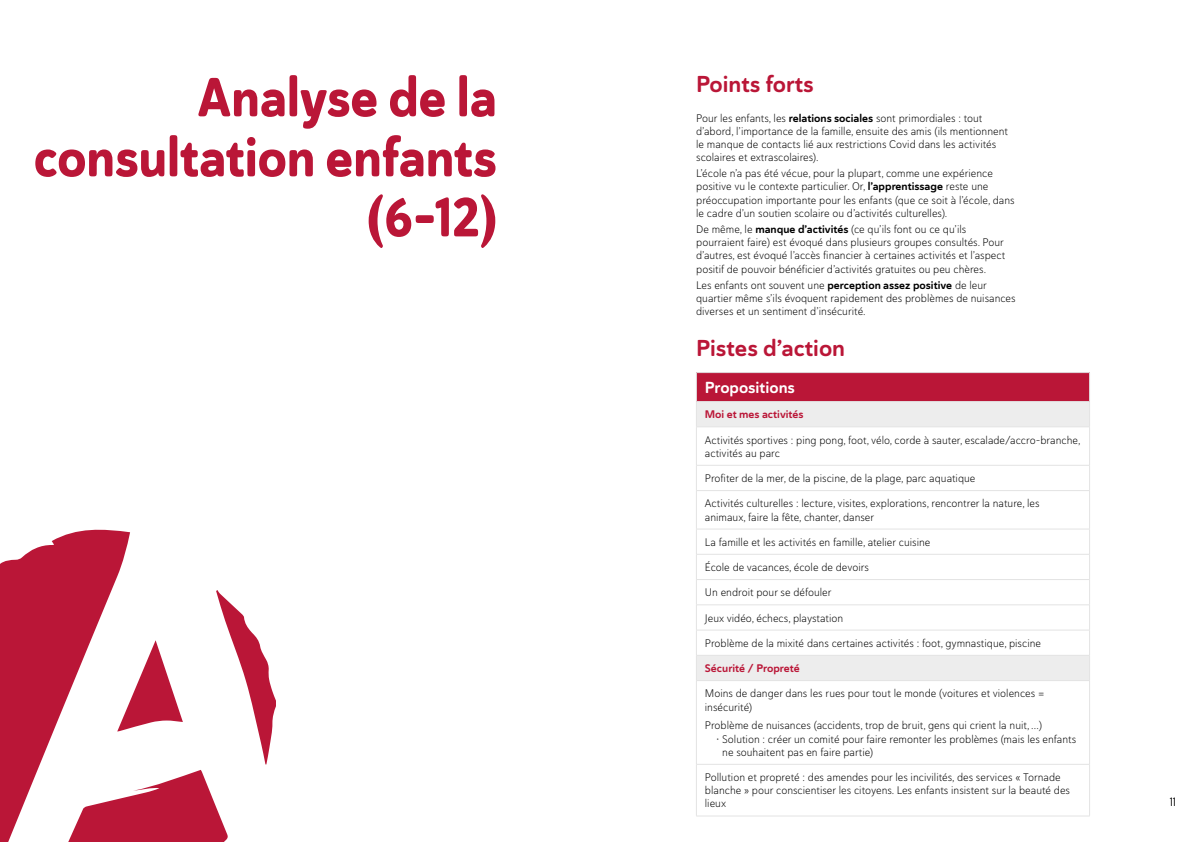
<style>
.page{position:relative;width:1191px;height:842px;background:#fff}
.page>*{position:absolute;margin:0;border:0;box-sizing:border-box;transform-origin:0 0}
.t1{font:55px/60px "Haboro Soft Con Ex B";color:#ba1637;text-align:right}
.t2{font:23px "Haboro Soft Nor Bol";color:#ba1637}
.t3{font:16px "Haboro Soft Nor Bol";color:#fff}
.t4{font:12px "Haboro Soft Con Reg";color:#000}
.t5{font:11px/13.2px "Haboro Soft Nor Lig";color:#000}
.t6{font:11px "Haboro Soft Nor Bol";color:#ba1637}
.s1{font-family:"Haboro Soft Nor Bol"}
</style>
<div class="page">
<svg style="left:216px;top:590px;width:60px;height:174px"></svg>
<svg style="left:0;top:529px;width:130px;height:313px;fill:#ba1637"></svg>
<svg style="left:52px;top:770px;width:176px;height:72px"></svg>
<svg style="left:117px;top:640px;width:66px;height:91px"></svg>
<div style="left:696px;top:373px;width:393px;height:29px;background:#ba1637"></div>
<svg style="left:697px;top:402px;width:392px;height:278px"></svg>
<hr style="left:696px;top:372px;width:393px;height:1px;background:#e3e3e3">
<hr style="left:696px;top:401px;width:393px;height:1px;background:#e3e3e3">
<svg style="left:696px;top:373px;width:1px;height:54px"></svg>
<svg style="left:1089px;top:373px;width:1px;height:54px"></svg>
<hr style="left:696px;top:427px;width:393px;height:1px;background:#e3e3e3">
<hr style="left:696px;top:427px;width:1px;height:38px;background:#e3e3e3">
<hr style="left:1089px;top:427px;width:1px;height:38px;background:#e3e3e3">
<hr style="left:696px;top:465px;width:393px;height:1px;background:#e3e3e3">
<svg style="left:696px;top:466px;width:1px;height:24px"></svg>
<svg style="left:1089px;top:466px;width:1px;height:24px"></svg>
<hr style="left:696px;top:490px;width:393px;height:1px;background:#e3e3e3">
<hr style="left:696px;top:491px;width:1px;height:38px;background:#e3e3e3">
<hr style="left:1089px;top:491px;width:1px;height:38px;background:#e3e3e3">
<hr style="left:696px;top:529px;width:393px;height:1px;background:#e3e3e3">
<hr style="left:696px;top:554px;width:393px;height:1px;background:#e3e3e3">
<hr style="left:696px;top:579px;width:393px;height:1px;background:#e3e3e3">
<hr style="left:696px;top:604px;width:393px;height:1px;background:#e3e3e3">
<hr style="left:696px;top:630px;width:393px;height:1px;background:#e3e3e3">
<hr style="left:696px;top:655px;width:393px;height:1px;background:#e3e3e3">
<svg style="left:696px;top:530px;width:1px;height:150px"></svg>
<svg style="left:1089px;top:529px;width:1px;height:151px"></svg>
<hr style="left:696px;top:680px;width:393px;height:1px;background:#e3e3e3">
<hr style="left:696px;top:681px;width:1px;height:83px;background:#e3e3e3">
<hr style="left:1089px;top:681px;width:1px;height:83px;background:#e3e3e3">
<hr style="left:696px;top:764px;width:393px;height:1px;background:#e3e3e3">
<hr style="left:696px;top:764px;width:1px;height:52px;background:#e3e3e3">
<hr style="left:1089px;top:764px;width:1px;height:52px;background:#e3e3e3">
<hr style="left:696px;top:816px;width:393px;height:1px;background:#e3e3e3">
<h1 class="t1" style="left:34px;top:68px;width:464px">Analyse de la consultation enfants (6-12)</h1>
<h2 class="t2" style="left:696px;top:69px;width:119px">Points forts</h2>
<p class="t5" style="left:696px;top:111px;width:313px">Pour les enfants, les <span class="s1">relations sociales</span> sont primordiales : tout d’abord, l’importance de la famille, ensuite des amis (ils mentionnent le manque de contacts lié aux restrictions Covid dans les activités scolaires et extrascolaires).</p>
<p class="t5" style="left:696px;top:167px;width:320px">L’école n’a pas été vécue, pour la plupart, comme une expérience positive vu le contexte particulier. Or, <span class="s1">l’apprentissage</span> reste une préoccupation importante pour les enfants (que ce soit à l’école, dans le cadre d’un soutien scolaire ou d’activités culturelles).</p>
<p class="t5" style="left:696px;top:222px;width:311px">De même, le <span class="s1">manque d’activités</span> (ce qu’ils font ou ce qu’ils pourraient faire) est évoqué dans plusieurs groupes consultés. Pour d’autres, est évoqué l’accès financier à certaines activités et l’aspect positif de pouvoir bénéficier d’activités gratuites ou peu chères.</p>
<p class="t5" style="left:696px;top:278px;width:321px">Les enfants ont souvent une <span class="s1">perception assez positive</span> de leur quartier même s’ils évoquent rapidement des problèmes de nuisances diverses et un sentiment d’insécurité.</p>
<h2 class="t2" style="left:696px;top:333px;width:150px">Pistes d’action</h2>
<h3 class="t3" style="left:705px;top:377px;width:92px">Propositions</h3>
<p class="t6" style="left:705px;top:407px;width:100px">Moi et mes activités</p>
<p class="t5" style="left:705px;top:433px;width:377px">Activités sportives : ping pong, foot, vélo, corde à sauter, escalade/accro-branche, activités au parc</p>
<p class="t5" style="left:705px;top:471px;width:272px">Profiter de la mer, de la piscine, de la plage, parc aquatique</p>
<p class="t5" style="left:705px;top:497px;width:336px">Activités culturelles : lecture, visites, explorations, rencontrer la nature, les animaux, faire la fête, chanter, danser</p>
<p class="t5" style="left:705px;top:535px;width:227px">La famille et les activités en famille, atelier cuisine</p>
<p class="t5" style="left:705px;top:560px;width:166px">École de vacances, école de devoirs</p>
<p class="t5" style="left:705px;top:586px;width:128px">Un endroit pour se défouler</p>
<p class="t5" style="left:705px;top:611px;width:140px">Jeux vidéo, échecs, playstation</p>
<p class="t5" style="left:705px;top:636px;width:338px">Problème de la mixité dans certaines activités : foot, gymnastique, piscine</p>
<p class="t6" style="left:705px;top:661px;width:96px">Sécurité / Propreté</p>
<p class="t5" style="left:705px;top:687px;width:341px">Moins de danger dans les rues pour tout le monde (voitures et violences = insécurité)</p>
<p class="t5" style="left:705px;top:719px;width:339px">Problème de nuisances (accidents, trop de bruit, gens qui crient la nuit, …)</p>
<p class="t5" style="left:722px;top:732px;width:355px;text-indent:-6px">• Solution : créer un comité pour faire remonter les problèmes (mais les enfants ne souhaitent pas en faire partie)</p>
<p class="t5" style="left:705px;top:770px;width:367px">Pollution et propreté : des amendes pour les incivilités, des services « Tornade blanche » pour conscientiser les citoyens. Les enfants insistent sur la beauté des lieux</p>
<p class="t4" style="left:1169px;top:794px;width:8px">11</p>
</div>
